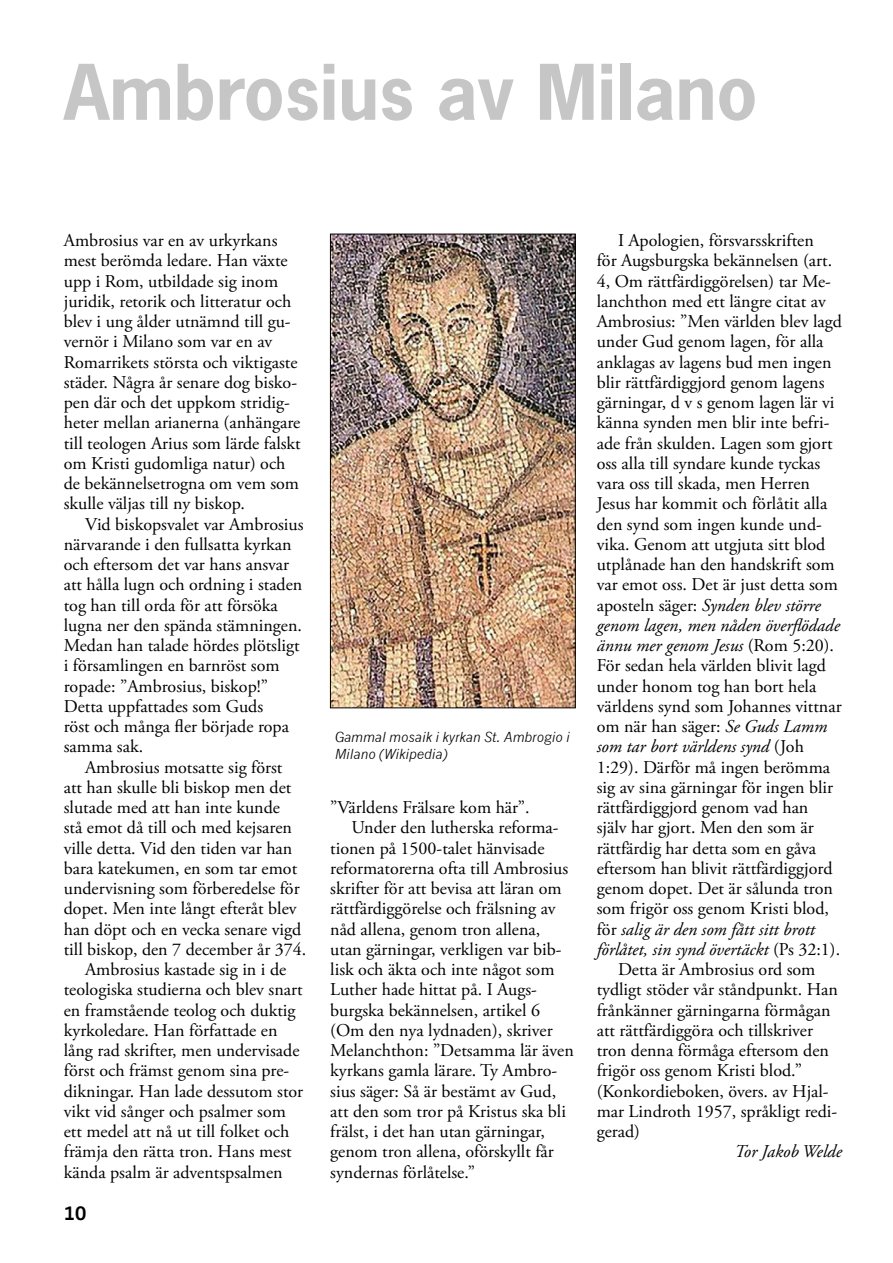
<style>
.page{position:relative;width:893px;height:1263px;background:#fff}
.page>*{position:absolute;margin:0;border:0;box-sizing:border-box;transform-origin:0 0}
.t1{font:700 72px "News Gothic Std";color:#c6c6c6}
.t2{font:18px/20.2px "Adobe Garamond Pro";color:#000}
.t3{font:italic 18px "Adobe Garamond Pro";color:#000}
.t4{font:700 18px "News Gothic";color:#000}
.t5{font:italic 13.5px/16.5px "News Gothic";color:#000}
.s1{font-style:normal}
.s2{font-style:italic}
</style>
<div class="page">
<img style="left:332px;top:236px;width:241px;height:470px">
<div style="left:330px;top:234px;width:245px;height:474px;border:1px solid #000"></div>
<h1 class="t1" style="left:64px;top:45px;width:695px">Ambrosius av Milano</h1>
<p class="t2" style="left:64px;top:231px;width:239px">Ambrosius var en av urkyrkans mest berömda ledare. Han växte upp i Rom, utbildade sig inom juridik, retorik och litteratur och blev i ung ålder utnämnd till gu&shy;vernör i Milano som var en av<br>Romarrikets största och viktigaste städer. Några år senare dog bisko&shy;pen där och det uppkom stridig&shy;heter mellan arianerna (anhängare till teologen Arius som lärde falskt om Kristi gudomliga natur) och de bekännelsetrogna om vem som skulle väljas till ny biskop.</p>
<p class="t2" style="left:64px;top:514px;width:241px;text-indent:21px">Vid biskopsvalet var Ambrosius närvarande i den fullsatta kyrkan och eftersom det var hans ansvar att hålla lugn och ordning i staden tog han till orda för att försöka lugna ner den spända stämningen.<br>Medan han talade hördes plötsligt i församlingen en barnröst som ropade: ”Ambrosius, biskop!”<br>Detta uppfattades som Guds<br>röst och många fler började ropa samma sak.</p>
<p class="t2" style="left:85px;top:757px;width:199px">Ambrosius motsatte sig först</p>
<p class="t2" style="left:64px;top:778px;width:229px">att han skulle bli biskop men det</p>
<p class="t2" style="left:64px;top:798px;width:218px">slutade med att han inte kunde</p>
<p class="t2" style="left:64px;top:818px;width:230px">stå emot då till och med kejsaren</p>
<p class="t2" style="left:64px;top:838px;width:230px">ville detta. Vid den tiden var han</p>
<p class="t2" style="left:64px;top:859px;width:235px">bara katekumen, en som tar emot</p>
<p class="t2" style="left:64px;top:879px;width:237px">undervisning som förberedelse för</p>
<p class="t2" style="left:64px;top:899px;width:234px">dopet. Men inte långt efteråt blev</p>
<p class="t2" style="left:64px;top:919px;width:239px">han döpt och en vecka senare vigd</p>
<p class="t2" style="left:64px;top:940px;width:244px">till biskop, den 7 december år 374.</p>
<p class="t2" style="left:85px;top:960px;width:203px">Ambrosius kastade sig in i de</p>
<p class="t2" style="left:64px;top:980px;width:240px">teologiska studierna och blev snart</p>
<p class="t2" style="left:64px;top:1000px;width:233px">en framstående teolog och duktig</p>
<p class="t2" style="left:64px;top:1021px;width:215px">kyrkoledare. Han författade en</p>
<p class="t2" style="left:64px;top:1041px;width:237px">lång rad skrifter, men undervisade</p>
<p class="t2" style="left:64px;top:1061px;width:227px">först och främst genom sina pre-</p>
<p class="t2" style="left:64px;top:1081px;width:241px">dikningar. Han lade dessutom stor</p>
<p class="t2" style="left:64px;top:1102px;width:224px">vikt vid sånger och psalmer som</p>
<p class="t2" style="left:64px;top:1122px;width:227px">ett medel att nå ut till folket och</p>
<p class="t2" style="left:64px;top:1142px;width:229px">främja den rätta tron. Hans mest</p>
<p class="t2" style="left:64px;top:1162px;width:220px">kända psalm är adventspsalmen</p>
<p class="t4" style="left:64px;top:1202px;width:24px">10</p>
<p class="t5" style="left:335px;top:729px;width:237px">Gammal mosaik i kyrkan St. Ambrogio i<br>Milano (Wikipedia)</p>
<p class="t2" style="left:330px;top:798px;width:201px">”Världens Frälsare kom här”.</p>
<p class="t2" style="left:351px;top:818px;width:209px">Under den lutherska reforma-</p>
<p class="t2" style="left:330px;top:838px;width:216px">tionen på 1500-talet hänvisade</p>
<p class="t2" style="left:330px;top:859px;width:239px">reformatorerna ofta till Ambrosius</p>
<p class="t2" style="left:330px;top:879px;width:233px">skrifter för att bevisa att läran om</p>
<p class="t2" style="left:330px;top:899px;width:227px">rättfärdiggörelse och frälsning av</p>
<p class="t2" style="left:330px;top:919px;width:212px">nåd allena, genom tron allena,</p>
<p class="t2" style="left:330px;top:940px;width:233px">utan gärningar, verkligen var bib-</p>
<p class="t2" style="left:330px;top:960px;width:226px">lisk och äkta och inte något som</p>
<p class="t2" style="left:330px;top:980px;width:208px">Luther hade hittat på. I Augs-</p>
<p class="t2" style="left:330px;top:1000px;width:211px">burgska bekännelsen, artikel 6</p>
<p class="t2" style="left:330px;top:1021px;width:224px">(Om den nya lydnaden), skriver</p>
<p class="t2" style="left:330px;top:1041px;width:245px">Melanchthon: ”Detsamma lär även</p>
<p class="t2" style="left:330px;top:1061px;width:228px">kyrkans gamla lärare. Ty Ambro-</p>
<p class="t2" style="left:330px;top:1081px;width:227px">sius säger: Så är bestämt av Gud,</p>
<p class="t2" style="left:330px;top:1102px;width:237px">att den som tror på Kristus ska bli</p>
<p class="t2" style="left:330px;top:1122px;width:216px">frälst, i det han utan gärningar,</p>
<p class="t2" style="left:330px;top:1142px;width:225px">genom tron allena, oförskyllt får</p>
<p class="t2" style="left:330px;top:1162px;width:146px">syndernas förlåtelse.”</p>
<p class="t2" style="left:618px;top:231px;width:197px">I Apologien, försvarsskriften</p>
<p class="t2" style="left:597px;top:251px;width:237px">för Augsburgska bekännelsen (art.</p>
<p class="t2" style="left:597px;top:271px;width:236px">4, Om rättfärdiggörelsen) tar Me-</p>
<p class="t2" style="left:597px;top:292px;width:231px">lanchthon med ett längre citat av</p>
<p class="t2" style="left:597px;top:312px;width:247px">Ambrosius: ”Men världen blev lagd</p>
<p class="t2" style="left:597px;top:332px;width:228px">under Gud genom lagen, för alla</p>
<p class="t2" style="left:597px;top:352px;width:236px">anklagas av lagens bud men ingen</p>
<p class="t2" style="left:597px;top:373px;width:229px">blir rättfärdiggjord genom lagens</p>
<p class="t2" style="left:597px;top:393px;width:239px">gärningar, d v s genom lagen lär vi</p>
<p class="t2" style="left:597px;top:413px;width:234px">känna synden men blir inte befri-</p>
<p class="t2" style="left:597px;top:433px;width:237px">ade från skulden. Lagen som gjort</p>
<p class="t2" style="left:597px;top:454px;width:225px">oss alla till syndare kunde tyckas</p>
<p class="t2" style="left:597px;top:474px;width:215px">vara oss till skada, men Herren</p>
<p class="t2" style="left:597px;top:494px;width:232px">Jesus har kommit och förlåtit alla</p>
<p class="t2" style="left:597px;top:514px;width:227px">den synd som ingen kunde und-</p>
<p class="t2" style="left:597px;top:535px;width:230px">vika. Genom att utgjuta sitt blod</p>
<p class="t2" style="left:597px;top:555px;width:240px">utplånade han den handskrift som</p>
<p class="t2" style="left:597px;top:575px;width:243px">var emot oss. Det är just detta som</p>
<p class="t3" style="left:597px;top:594px;width:225px"><span class="s1">aposteln säger:</span> Synden blev större</p>
<p class="t3" style="left:597px;top:614px;width:245px">genom lagen, men nåden överflödade</p>
<p class="t3" style="left:597px;top:635px;width:239px">ännu mer genom Jesus <span class="s1">(Rom 5:20).</span></p>
<p class="t2" style="left:597px;top:656px;width:231px">För sedan hela världen blivit lagd</p>
<p class="t2" style="left:597px;top:676px;width:221px">under honom tog han bort hela</p>
<p class="t2" style="left:597px;top:697px;width:246px">världens synd som Johannes vittnar</p>
<p class="t2" style="left:597px;top:717px;width:232px">om när han säger: <span class="s2">Se Guds Lamm</span></p>
<p class="t3" style="left:597px;top:736px;width:209px">som tar bort världens synd <span class="s1">(Joh</span></p>
<p class="t2" style="left:597px;top:757px;width:235px">1:29). Därför må ingen berömma</p>
<p class="t2" style="left:597px;top:778px;width:238px">sig av sina gärningar för ingen blir</p>
<p class="t2" style="left:597px;top:798px;width:213px">rättfärdiggjord genom vad han</p>
<p class="t2" style="left:597px;top:818px;width:219px">själv har gjort. Men den som är</p>
<p class="t2" style="left:597px;top:838px;width:221px">rättfärdig har detta som en gåva</p>
<p class="t2" style="left:597px;top:859px;width:237px">eftersom han blivit rättfärdiggjord</p>
<p class="t2" style="left:597px;top:879px;width:238px">genom dopet. Det är sålunda tron</p>
<p class="t2" style="left:597px;top:899px;width:234px">som frigör oss genom Kristi blod,</p>
<p class="t3" style="left:597px;top:918px;width:220px"><span class="s1">för</span> salig är den som fått sitt brott</p>
<p class="t3" style="left:597px;top:938px;width:245px">förlåtet, sin synd övertäckt <span class="s1">(Ps 32:1).</span></p>
<p class="t2" style="left:618px;top:960px;width:199px">Detta är Ambrosius ord som</p>
<p class="t2" style="left:597px;top:980px;width:243px">tydligt stöder vår ståndpunkt. Han</p>
<p class="t2" style="left:597px;top:1000px;width:235px">frånkänner gärningarna förmågan</p>
<p class="t2" style="left:597px;top:1021px;width:218px">att rättfärdiggöra och tillskriver</p>
<p class="t2" style="left:597px;top:1041px;width:234px">tron denna förmåga eftersom den</p>
<p class="t2" style="left:597px;top:1061px;width:207px">frigör oss genom Kristi blod.”</p>
<p class="t2" style="left:597px;top:1081px;width:233px">(Konkordieboken, övers. av Hjal-</p>
<p class="t2" style="left:597px;top:1102px;width:242px">mar Lindroth 1957, språkligt redi-</p>
<p class="t2" style="left:597px;top:1122px;width:45px">gerad)</p>
<p class="t3" style="left:734px;top:1141px;width:109px">Tor Jakob Welde</p>
</div>
